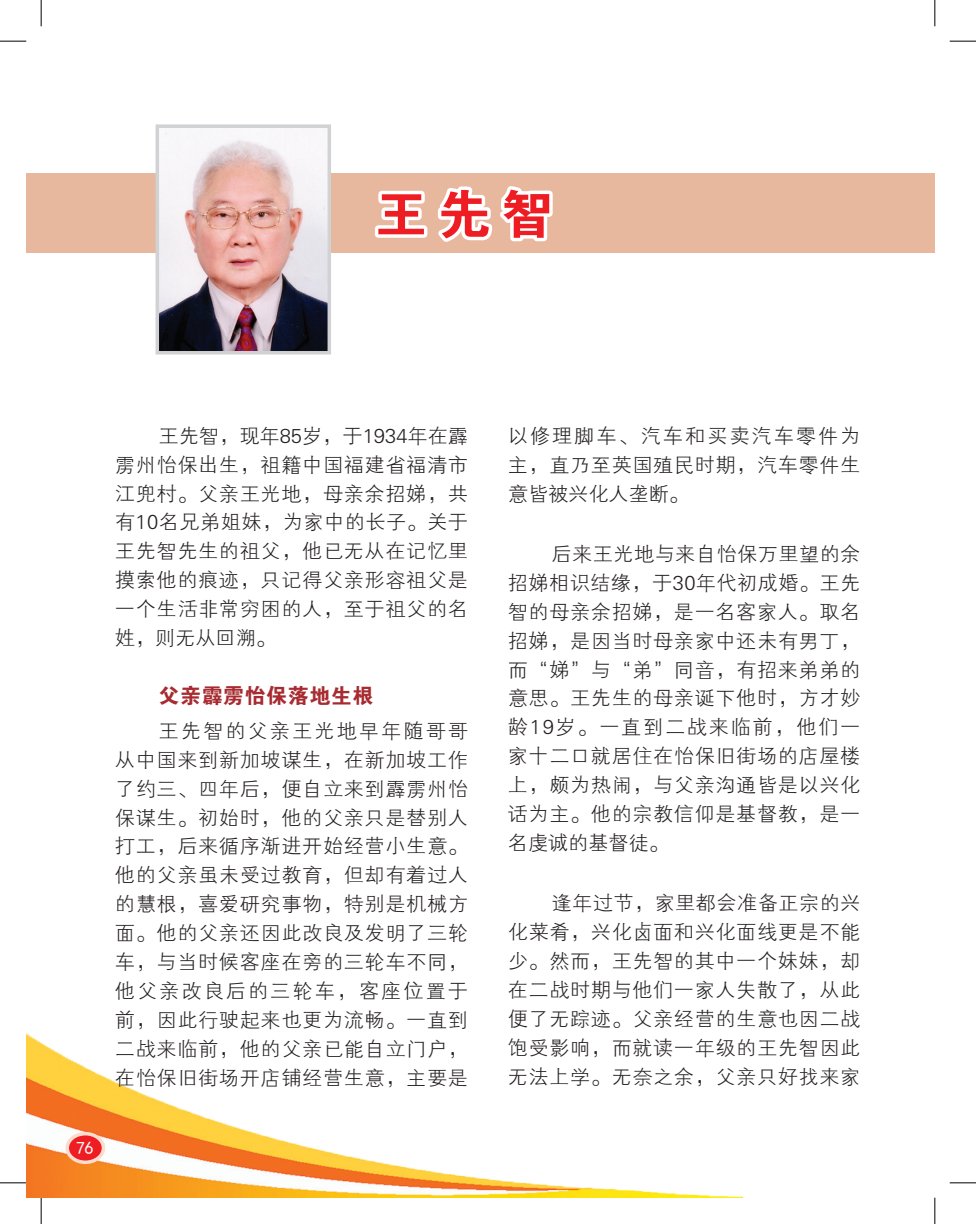
<style>
.page{position:relative;width:976px;height:1224px;background:#fff}
.page>*{position:absolute;margin:0;border:0;box-sizing:border-box;transform-origin:0 0}
.t1{font:52.5px "FZDHTK GBK1 0";color:#ee1d23}
.t2{font:21px "FZDHTK GBK1 0";letter-spacing:.025em;color:#a72b30}
.t3{font:20.12px/28.9px "FZXH1 K GBK1 0";letter-spacing:.03em;color:#231f20;text-align:justify}
.t4{font:17.5px "Sim Hei";color:#fff}
</style>
<div class="page">
<img style="left:26px;top:1033px;width:715px;height:164px">
<div style="left:67px;top:1133px;width:36px;height:29px;background:#ee1d23;border-radius:50%"></div>
<div style="left:65px;top:1131px;width:40px;height:32px;border:4px solid #fddcce;border-radius:50%"></div>
<div style="left:26px;top:173px;width:908px;height:79px;background:#e7b79e"></div>
<svg style="left:374px;top:186px;width:179px;height:56px"></svg>
<img style="left:160px;top:129px;width:166px;height:220px">
<div style="left:155px;top:124px;width:176px;height:230px;border:4px solid #d1d2d4"></div>
<svg style="left:0;top:41px;width:26px;height:1px"></svg>
<svg style="left:949px;top:41px;width:26px;height:1px"></svg>
<svg style="left:0;top:1182px;width:26px;height:1px"></svg>
<svg style="left:949px;top:1182px;width:26px;height:1px"></svg>
<svg style="left:41px;top:0;width:1px;height:26px"></svg>
<svg style="left:41px;top:1197px;width:1px;height:26px"></svg>
<svg style="left:934px;top:0;width:1px;height:26px"></svg>
<svg style="left:934px;top:1197px;width:1px;height:26px"></svg>
<p class="t1" style="left:374px;top:186px;width:180px">王先智</p>
<p class="t4" style="left:76px;top:1139px;width:19px">76</p>
<p class="t3" style="left:115px;top:422px;width:354px;text-indent:44px">王先智，现年85岁，于1934年在霹雳州怡保出生，祖籍中国福建省福清市江兜村。父亲王光地，母亲余招娣，共有10名兄弟姐妹，为家中的长子。关于王先智先生的祖父，他已无从在记忆里摸索他的痕迹，只记得父亲形容祖父是一个生活非常穷困的人，至于祖父的名姓，则无从回溯。</p>
<p class="t2" style="left:158px;top:684px;width:216px">父亲霹雳怡保落地生根</p>
<p class="t3" style="left:115px;top:716px;width:354px;text-indent:44px">王先智的父亲王光地早年随哥哥从中国来到新加坡谋生，在新加坡工作了约三、四年后，便自立来到霹雳州怡保谋生。初始时，他的父亲只是替别人打工，后来循序渐进开始经营小生意。他的父亲虽未受过教育，但却有着过人的慧根，喜爱研究事物，特别是机械方面。他的父亲还因此改良及发明了三轮车，与当时候客座在旁的三轮车不同，他父亲改良后的三轮车，客座位置于前，因此行驶起来也更为流畅。一直到二战来临前，他的父亲已能自立门户，在怡保旧街场开店铺经营生意，主要是</p>
<p class="t3" style="left:507px;top:422px;width:354px">以修理脚车、汽车和买卖汽车零件为主，直乃至英国殖民时期，汽车零件生意皆被兴化人垄断。</p>
<p class="t3" style="left:507px;top:540px;width:354px;text-indent:44px">后来王光地与来自怡保万里望的余招娣相识结缘，于30年代初成婚。王先智的母亲余招娣，是一名客家人。取名招娣，是因当时母亲家中还未有男丁，而“娣”与“弟”同音，有招来弟弟的意思。王先生的母亲诞下他时，方才妙龄19岁。一直到二战来临前，他们一家十二口就居住在怡保旧街场的店屋楼上，颇为热闹，与父亲沟通皆是以兴化话为主。他的宗教信仰是基督教，是一名虔诚的基督徒。</p>
<p class="t3" style="left:507px;top:889px;width:354px;text-indent:44px">逢年过节，家里都会准备正宗的兴化菜肴，兴化卤面和兴化面线更是不能少。然而，王先智的其中一个妹妹，却在二战时期与他们一家人失散了，从此便了无踪迹。父亲经营的生意也因二战饱受影响，而就读一年级的王先智因此无法上学。无奈之余，父亲只好找来家</p>
</div>
